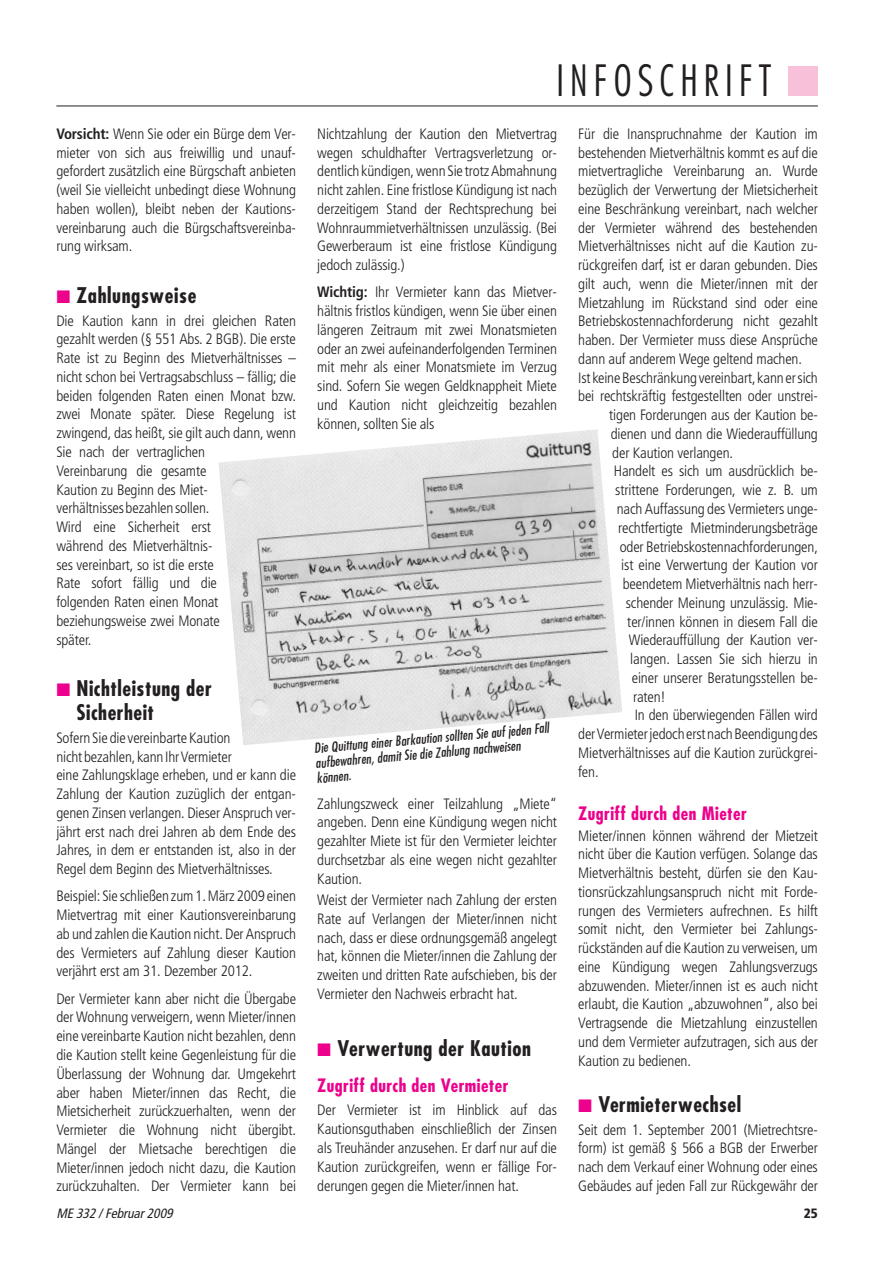
<style>
.page{position:relative;width:893px;height:1262px;background:#fff}
.page>*{position:absolute;margin:0;border:0;box-sizing:border-box;transform-origin:0 0}
.t1{font:300 condensed 42px "Futura";letter-spacing:.15em;color:#231f20;scale:.96 1}
.t2{font:700 condensed 21px/24px "Futura";letter-spacing:.025em;color:#231f20}
.t3{font:700 condensed 18px "Futura";letter-spacing:.025em;color:#ec008c}
.t4{font:300 condensed 15px/18.8px "Frutiger";letter-spacing:-.01em;color:#231f20;text-align:justify}
.t5{font:italic condensed 13.5px/15px "Futura";color:#231f20}
.t6{font:italic condensed 13.5px "Frutiger";color:#231f20}
.t7{font:900 condensed 13.5px "Frutiger";color:#231f20}
.s1{font-weight:700}
</style>
<div class="page">
<div style="left:788px;top:66px;width:29px;height:30px;background:#f8c1d9"></div>
<hr style="left:56px;top:106px;width:761px;height:1px;background:#231f20">
<img style="left:219px;top:429px;width:403px;height:316px">
<p class="t4" style="left:56px;top:125px;width:241px"><span class="s1">Vorsicht:</span> Wenn Sie oder ein Bürge dem Ver&shy;mieter von sich aus freiwillig und unauf&shy;gefordert zusätzlich eine Bürgschaft anbieten (weil Sie vielleicht unbedingt diese Wohnung haben wollen), bleibt neben der Kautions&shy;vereinbarung auch die Bürgschaftsvereinba&shy;rung wirksam.</p>
<h2 class="t2" style="left:77px;top:285px;width:121px">Zahlungsweise</h2>
<p class="t4" style="left:56px;top:312px;width:241px;text-align:left">Die Kaution kann in drei gleichen Raten gezahlt werden (§ 551 Abs. 2 BGB). Die erste<br>Rate ist zu Beginn des Mietverhältnisses – nicht schon bei Vertragsabschluss – fällig; die beiden folgenden Raten einen Monat bzw. zwei Monate später. Diese Regelung ist zwingend, das heißt, sie gilt auch dann, wenn<br>Sie nach der vertraglichen<br>Vereinbarung die gesamte<br>Kaution zu Beginn des Miet-<br>verhältnisses bezahlen sollen.<br>Wird eine Sicherheit erst<br>während des Mietverhältnis-<br>ses vereinbart, so ist die erste<br>Rate sofort fällig und die<br>folgenden Raten einen Monat beziehungsweise zwei Monate<br>später.</p>
<h2 class="t2" style="left:76px;top:678px;width:137px">Nichtleistung der<br>Sicherheit</h2>
<p class="t4" style="left:56px;top:729px;width:241px;text-align:left">Sofern Sie die vereinbarte Kaution<br>nicht bezahlen, kann Ihr Vermieter<br>eine Zahlungsklage erheben, und er kann die Zahlung der Kaution zuzüglich der entgan&shy;genen Zinsen verlangen. Dieser Anspruch ver&shy;jährt erst nach drei Jahren ab dem Ende des Jahres, in dem er entstanden ist, also in der Regel dem Beginn des Mietverhältnisses.</p>
<p class="t4" style="left:56px;top:888px;width:241px">Beispiel: Sie schließen zum 1. März 2009 einen Mietvertrag mit einer Kautionsvereinbarung ab und zahlen die Kaution nicht. Der Anspruch des Vermieters auf Zahlung dieser Kaution verjährt erst am 31. Dezember 2012.</p>
<p class="t4" style="left:56px;top:990px;width:241px">Der Vermieter kann aber nicht die Übergabe der Wohnung verweigern, wenn Mieter/innen eine vereinbarte Kaution nicht bezahlen, denn die Kaution stellt keine Gegenleistung für die Überlassung der Wohnung dar. Umgekehrt aber haben Mieter/innen das Recht, die Mietsicherheit zurückzuerhalten, wenn der Vermieter die Wohnung nicht übergibt.<br>Mängel der Mietsache berechtigen die Mieter/innen jedoch nicht dazu, die Kaution zurückzuhalten. Der Vermieter kann bei</p>
<h1 class="t1" style="left:556px;top:62px;width:225px">INFOSCHRIFT</h1>
<p class="t4" style="left:317px;top:125px;width:241px">Nichtzahlung der Kaution den Mietvertrag wegen schuldhafter Vertragsverletzung or&shy;dentlich kündigen, wenn Sie trotz Abmahnung nicht zahlen. Eine fristlose Kündigung ist nach derzeitigem Stand der Rechtsprechung bei Wohnraummietverhältnissen unzulässig. (Bei Gewerberaum ist eine fristlose Kündigung jedoch zulässig.)</p>
<p class="t4" style="left:317px;top:284px;width:241px"><span class="s1">Wichtig:</span> Ihr Vermieter kann das Mietver&shy;hältnis fristlos kündigen, wenn Sie über einen längeren Zeitraum mit zwei Monatsmieten oder an zwei aufeinanderfolgenden Terminen mit mehr als einer Monatsmiete im Verzug sind. Sofern Sie wegen Geldknappheit Miete und Kaution nicht gleichzeitig bezahlen können, sollten Sie als</p>
<p class="t5" style="left:313px;top:741px;width:237px;rotate:-5deg">Die Quittung einer Barkaution sollten Sie auf jeden Fall aufbewahren, damit Sie die Zahlung nachweisen können.</p>
<p class="t4" style="left:317px;top:795px;width:241px">Zahlungszweck einer Teilzahlung „Miete“ angeben. Denn eine Kündigung wegen nicht gezahlter Miete ist für den Vermieter leichter durchsetzbar als eine wegen nicht gezahlter Kaution.</p>
<p class="t4" style="left:317px;top:891px;width:241px">Weist der Vermieter nach Zahlung der ersten Rate auf Verlangen der Mieter/innen nicht nach, dass er diese ordnungsgemäß angelegt hat, können die Mieter/innen die Zahlung der zweiten und dritten Rate aufschieben, bis der Vermieter den Nachweis erbracht hat.</p>
<h2 class="t2" style="left:337px;top:1037px;width:195px">Verwertung der Kaution</h2>
<p class="t3" style="left:317px;top:1077px;width:193px">Zugriff durch den Vermieter</p>
<p class="t4" style="left:317px;top:1102px;width:241px">Der Vermieter ist im Hinblick auf das Kautionsguthaben einschließlich der Zinsen als Treuhänder anzusehen. Er darf nur auf die Kaution zurückgreifen, wenn er fällige For&shy;derungen gegen die Mieter/innen hat.</p>
<p class="t4" style="left:578px;top:125px;width:241px">Für die Inanspruchnahme der Kaution im</p>
<p class="t4" style="left:578px;top:144px;width:241px">bestehenden Mietverhältnis kommt es auf die</p>
<p class="t4" style="left:578px;top:163px;width:241px">mietvertragliche Vereinbarung an. Wurde</p>
<p class="t4" style="left:578px;top:182px;width:241px">bezüglich der Verwertung der Mietsicherheit</p>
<p class="t4" style="left:578px;top:200px;width:241px">eine Beschränkung vereinbart, nach welcher</p>
<p class="t4" style="left:578px;top:219px;width:241px">der Vermieter während des bestehenden</p>
<p class="t4" style="left:578px;top:238px;width:241px">Mietverhältnisses nicht auf die Kaution zu-</p>
<p class="t4" style="left:578px;top:257px;width:241px">rückgreifen darf, ist er daran gebunden. Dies</p>
<p class="t4" style="left:578px;top:275px;width:241px">gilt auch, wenn die Mieter/innen mit der</p>
<p class="t4" style="left:578px;top:294px;width:241px">Mietzahlung im Rückstand sind oder eine</p>
<p class="t4" style="left:578px;top:313px;width:241px">Betriebskostennachforderung nicht gezahlt</p>
<p class="t4" style="left:578px;top:332px;width:241px">haben. Der Vermieter muss diese Ansprüche</p>
<p class="t4" style="left:578px;top:350px;width:225px">dann auf anderem Wege geltend machen.</p>
<p class="t4" style="left:578px;top:369px;width:241px">Ist keine Beschränkung vereinbart, kann er sich</p>
<p class="t4" style="left:578px;top:388px;width:241px">bei rechtskräftig festgestellten oder unstrei-</p>
<p class="t4" style="left:609px;top:407px;width:210px">tigen Forderungen aus der Kaution be-</p>
<p class="t4" style="left:610px;top:425px;width:209px">dienen und dann die Wiederauffüllung</p>
<p class="t4" style="left:612px;top:444px;width:122px">der Kaution verlangen.</p>
<p class="t4" style="left:613px;top:463px;width:206px">Handelt es sich um ausdrücklich be-</p>
<p class="t4" style="left:615px;top:482px;width:204px">strittene Forderungen, wie z. B. um</p>
<p class="t4" style="left:616px;top:500px;width:203px">nach Auffassung des Vermieters unge-</p>
<p class="t4" style="left:618px;top:519px;width:201px">rechtfertigte Mietminderungsbeträge</p>
<p class="t4" style="left:619px;top:538px;width:200px">oder Betriebskostennachforderungen,</p>
<p class="t4" style="left:621px;top:557px;width:198px">ist eine Verwertung der Kaution vor</p>
<p class="t4" style="left:622px;top:575px;width:197px">beendetem Mietverhältnis nach herr-</p>
<p class="t4" style="left:625px;top:594px;width:194px">schender Meinung unzulässig. Mie-</p>
<p class="t4" style="left:627px;top:613px;width:192px">ter/innen können in diesem Fall die</p>
<p class="t4" style="left:628px;top:632px;width:191px">Wiederauffüllung der Kaution ver-</p>
<p class="t4" style="left:630px;top:650px;width:189px">langen. Lassen Sie sich hierzu in</p>
<p class="t4" style="left:631px;top:669px;width:188px">einer unserer Beratungsstellen be-</p>
<p class="t4" style="left:633px;top:688px;width:34px">raten!</p>
<p class="t4" style="left:634px;top:707px;width:185px">In den überwiegenden Fällen wird</p>
<p class="t4" style="left:578px;top:725px;width:241px">der Vermieter jedoch erst nach Beendigung des</p>
<p class="t4" style="left:578px;top:744px;width:241px">Mietverhältnisses auf die Kaution zurückgrei-</p>
<p class="t4" style="left:578px;top:763px;width:22px">fen.</p>
<p class="t3" style="left:578px;top:805px;width:170px">Zugriff durch den Mieter</p>
<p class="t4" style="left:578px;top:827px;width:241px">Mieter/innen können während der Mietzeit nicht über die Kaution verfügen. Solange das Mietverhältnis besteht, dürfen sie den Kau&shy;tionsrückzahlungsanspruch nicht mit Forde&shy;rungen des Vermieters aufrechnen. Es hilft somit nicht, den Vermieter bei Zahlungs&shy;rückständen auf die Kaution zu verweisen, um eine Kündigung wegen Zahlungsverzugs abzuwenden. Mieter/innen ist es auch nicht erlaubt, die Kaution „abzuwohnen“, also bei Vertragsende die Mietzahlung einzustellen und dem Vermieter aufzutragen, sich aus der Kaution zu bedienen.</p>
<h2 class="t2" style="left:598px;top:1093px;width:144px">Vermieterwechsel</h2>
<p class="t4" style="left:578px;top:1121px;width:241px">Seit dem 1. September 2001 (Mietrechtsre&shy;form) ist gemäß § 566 a BGB der Erwerber nach dem Verkauf einer Wohnung oder eines Gebäudes auf jeden Fall zur Rückgewähr der</p>
<p class="t6" style="left:56px;top:1208px;width:120px">ME 332 / Februar2009</p>
<p class="t7" style="left:803px;top:1208px;width:15px">25</p>
</div>
